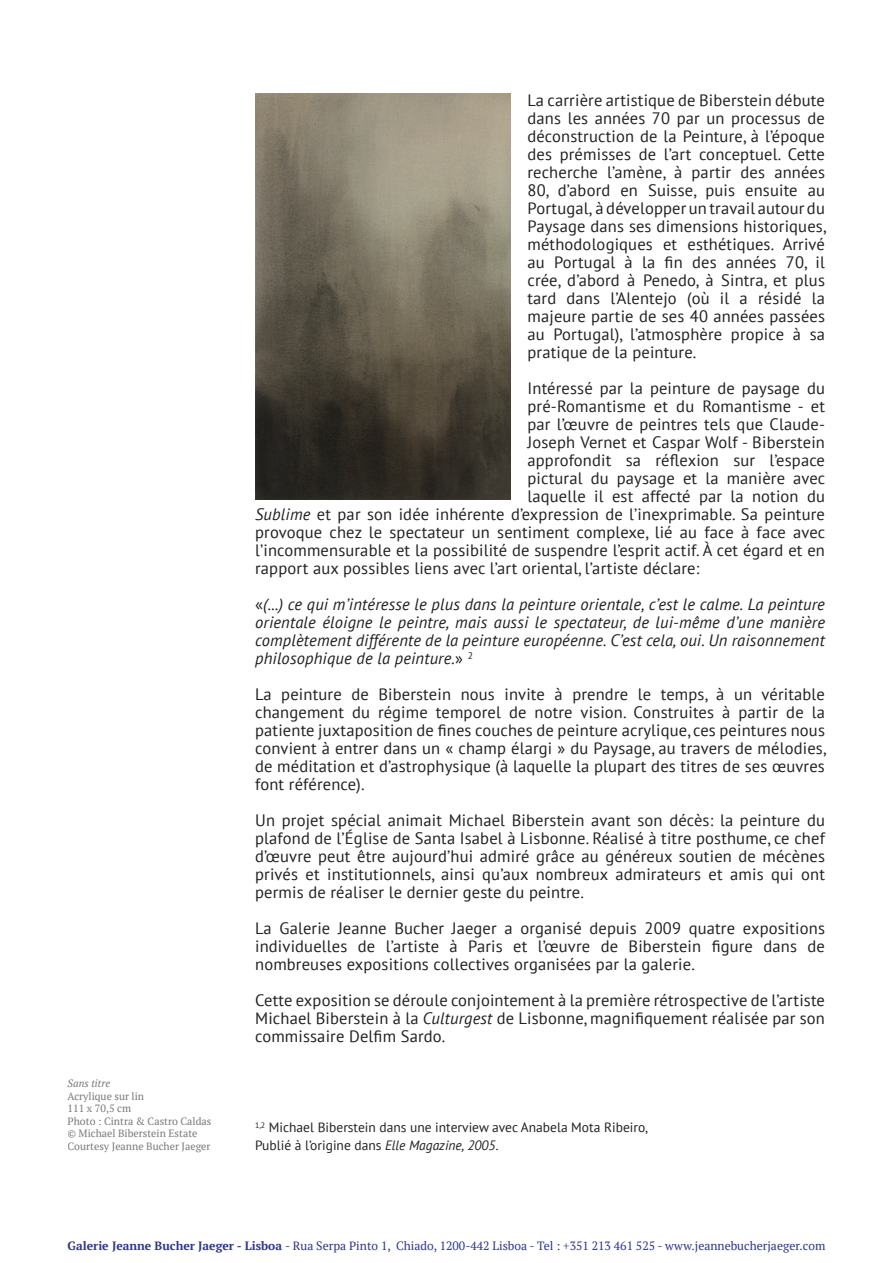
<style>
.page{position:relative;width:893px;height:1263px;background:#fff}
.page>*{position:absolute;margin:0;border:0;box-sizing:border-box;transform-origin:0 0}
.t1{font:16.5px/18px "PT Sans";letter-spacing:.01em;color:#231f20;text-align:justify}
.t2{font:italic 16.5px/18px "PT Sans";letter-spacing:.01em;color:#231f20;text-align:justify}
.t3{font:13.5px/18px "PT Sans";color:#231f20}
.t4{font:12px "PT Serif";color:#2c3691}
.t5{font:10.5px/12.6px "PT Serif";color:#76787b}
.t6{font:italic 10.5px "PT Serif";color:#76787b}
.s1{font-style:italic}
.s2{font-style:normal}
.s3{font-weight:700}
</style>
<div class="page">
<img style="left:255px;top:94px;width:255px;height:405px">
<p class="t6" style="left:68px;top:1077px;width:44px">Sans titre</p>
<p class="t5" style="left:68px;top:1089px;width:145px">Acrylique sur lin<br>111 x 70,5 cm<br>Photo : Cintra &amp; Castro Caldas © Michael Biberstein Estate<br>Courtesy Jeanne Bucher Jaeger</p>
<p class="t1" style="left:527px;top:91px;width:300px">La carrière artistique de Biberstein débute dans les années 70 par un processus de déconstruction de la Peinture, à l’époque des prémisses de l’art conceptuel. Cette recherche l’amène, à partir des années 80, d’abord en Suisse, puis ensuite au Portugal, à développer un travail autour du Paysage dans ses dimensions historiques, méthodologiques et esthétiques. Arrivé au Portugal à la fin des années 70, il crée, d’abord à Penedo, à Sintra, et plus tard dans l’Alentejo (où il a résidé la majeure partie de ses 40 années passées au Portugal), l’atmosphère propice à sa pratique de la peinture.</p>
<p class="t1" style="left:527px;top:379px;width:299px">Intéressé par la peinture de paysage du</p>
<p class="t1" style="left:527px;top:397px;width:299px">pré-Romantisme et du Romantisme - et</p>
<p class="t1" style="left:527px;top:415px;width:299px">par l’œuvre de peintres tels que Claude-</p>
<p class="t1" style="left:527px;top:433px;width:299px">Joseph Vernet et Caspar Wolf - Biberstein</p>
<p class="t1" style="left:527px;top:451px;width:299px">approfondit sa réflexion sur l’espace</p>
<p class="t1" style="left:527px;top:469px;width:299px">pictural du paysage et la manière avec</p>
<p class="t1" style="left:527px;top:487px;width:299px">laquelle il est affecté par la notion du</p>
<p class="t1" style="left:255px;top:505px;width:571px"><span class="s1">Sublime</span> et par son idée inhérente d’expression de l’inexprimable. Sa peinture</p>
<p class="t1" style="left:255px;top:523px;width:572px">provoque chez le spectateur un sentiment complexe, lié au face à face avec</p>
<p class="t1" style="left:255px;top:541px;width:571px">l’incommensurable et la possibilité de suspendre l’esprit actif. À cet égard et en</p>
<p class="t1" style="left:255px;top:559px;width:446px">rapport aux possibles liens avec l’art oriental, l’artiste déclare:</p>
<p class="t2" style="left:255px;top:595px;width:571px"><span class="s2">«</span>(...) ce qui m’intéresse le plus dans la peinture orientale, c’est le calme. La peinture orientale éloigne le peintre, mais aussi le spectateur, de lui-même d’une manière complètement différente de la peinture européenne. C’est cela, oui. Un raisonnement philosophique de la peinture.<span class="s2">»</span> <sup>2</sup></p>
<p class="t1" style="left:255px;top:685px;width:573px">La peinture de Biberstein nous invite à prendre le temps, à un véritable changement du régime temporel de notre vision. Construites à partir de la patiente juxtaposition de fines couches de peinture acrylique, ces peintures nous convient à entrer dans un « champ élargi » du Paysage, au travers de mélodies, de méditation et d’astrophysique (à laquelle la plupart des titres de ses œuvres font référence).</p>
<p class="t1" style="left:255px;top:811px;width:571px">Un projet spécial animait Michael Biberstein avant son décès: la peinture du plafond de l’Église de Santa Isabel à Lisbonne. Réalisé à titre posthume, ce chef d’œuvre peut être aujourd’hui admiré grâce au généreux soutien de mécènes privés et institutionnels, ainsi qu’aux nombreux admirateurs et amis qui ont permis de réaliser le dernier geste du peintre.</p>
<p class="t1" style="left:255px;top:919px;width:571px">La Galerie Jeanne Bucher Jaeger a organisé depuis 2009 quatre expositions individuelles de l’artiste à Paris et l’œuvre de Biberstein figure dans de nombreuses expositions collectives organisées par la galerie.</p>
<p class="t1" style="left:255px;top:991px;width:571px">Cette exposition se déroule conjointement à la première rétrospective de l’artiste Michael Biberstein à la <span class="s1">Culturgest</span> de Lisbonne, magnifiquement réalisée par son commissaire Delfim Sardo.</p>
<p class="t3" style="left:255px;top:1118px;width:394px"><sup>1,2</sup> Michael Biberstein dans une interview avec Anabela Mota Ribeiro,<br>Publié à l’origine dans <span class="s1">Elle Magazine, 2005.</span></p>
<p class="t4" style="left:68px;top:1238px;width:759px"><span class="s3">Galerie Jeanne Bucher Jaeger - Lisboa</span> - Rua Serpa Pinto 1, Chiado, 1200-442 Lisboa - Tel : +351 213 461 525 - www.jeannebucherjaeger.com</p>
</div>
